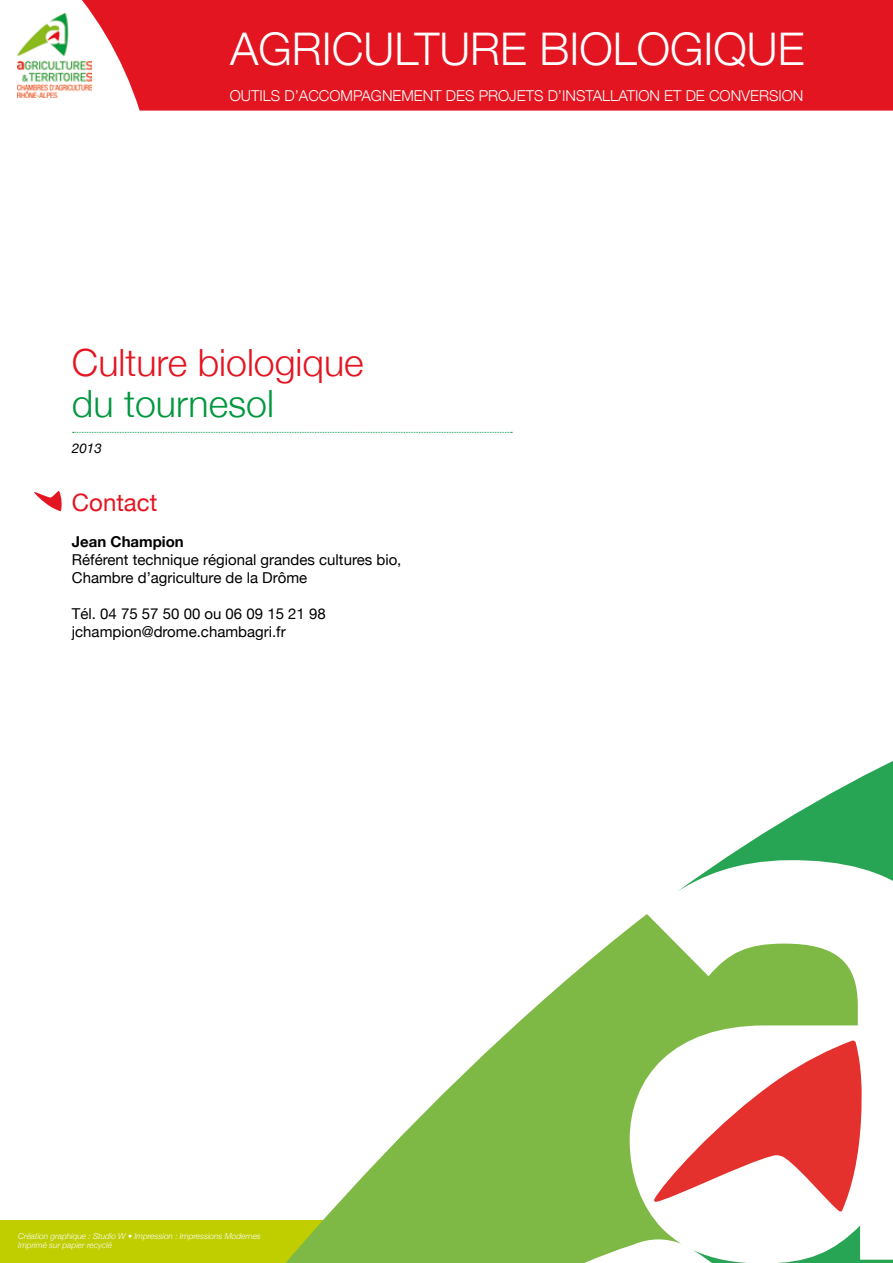
<style>
.page{position:relative;width:893px;height:1263px;background:#fff}
.page>*{position:absolute;margin:0;border:0;box-sizing:border-box;transform-origin:0 0}
.t1{font:300 45px "Helvetica Neue";color:#fff}
.t2{font:300 37.5px "Helvetica Neue";color:#e31520}
.t3{font:300 37.5px "Helvetica Neue";color:#00973e}
.t4{font:24px "Helvetica Neue";color:#e31520}
.t5{font:15px/18px "Helvetica Neue";color:#000}
.t6{font:300 15px "Helvetica Neue";color:#fff}
.t7{font:700 15px "Helvetica Neue";color:#000}
.t8{font:italic 13.5px "Helvetica Neue";color:#000}
.t9{font:italic 300 8.25px/9px "Helvetica Neue";color:#fff}
</style>
<div class="page">
<img style="left:18px;top:18px;width:36px;height:79px">
<svg style="left:54px;top:0;width:839px;height:111px;background:#e3252f"></svg>
<div style="left:0;top:1220px;width:505px;height:43px;background:#c0ce00"></div>
<svg style="left:677px;top:761px;width:216px;height:502px"></svg>
<svg style="left:858px;top:1040px;width:5px;height:171px"></svg>
<svg style="left:286px;top:914px;width:572px;height:349px"></svg>
<svg style="left:34px;top:491px;width:28px;height:20px"></svg>
<svg style="left:73px;top:432px;width:439px;height:1px"></svg>
<h1 class="t1" style="left:230px;top:13px;width:576px">AGRICULTURE BIOLOGIQUE</h1>
<p class="t6" style="left:230px;top:84px;width:575px">OUTILS D’ACCOMPAGNEMENT DES PROJETS D’INSTALLATION ET DE CONVERSION</p>
<h2 class="t2" style="left:72px;top:333px;width:293px">CULTURE BIOLOGIQUE</h2>
<h2 class="t3" style="left:72px;top:373px;width:204px">DU TOURNESOL</h2>
<p class="t8" style="left:72px;top:438px;width:32px">2013</p>
<h3 class="t4" style="left:72px;top:485px;width:87px">Contact</h3>
<p class="t7" style="left:72px;top:529px;width:113px">Jean Champion</p>
<p class="t5" style="left:72px;top:551px;width:331px">Référent technique régional grandes cultures bio,<br>Chambre d’agriculture de la Drôme</p>
<p class="t5" style="left:72px;top:605px;width:255px">Tél. 04 75 57 50 00 ou 06 09 15 21 98 jchampion@drome.chambagri.fr</p>
<p class="t9" style="left:18px;top:1231px;width:244px">Création graphique : Studio W • Impression : Impressions Modernes<br>Imprimé sur papier recyclé</p>
</div>
